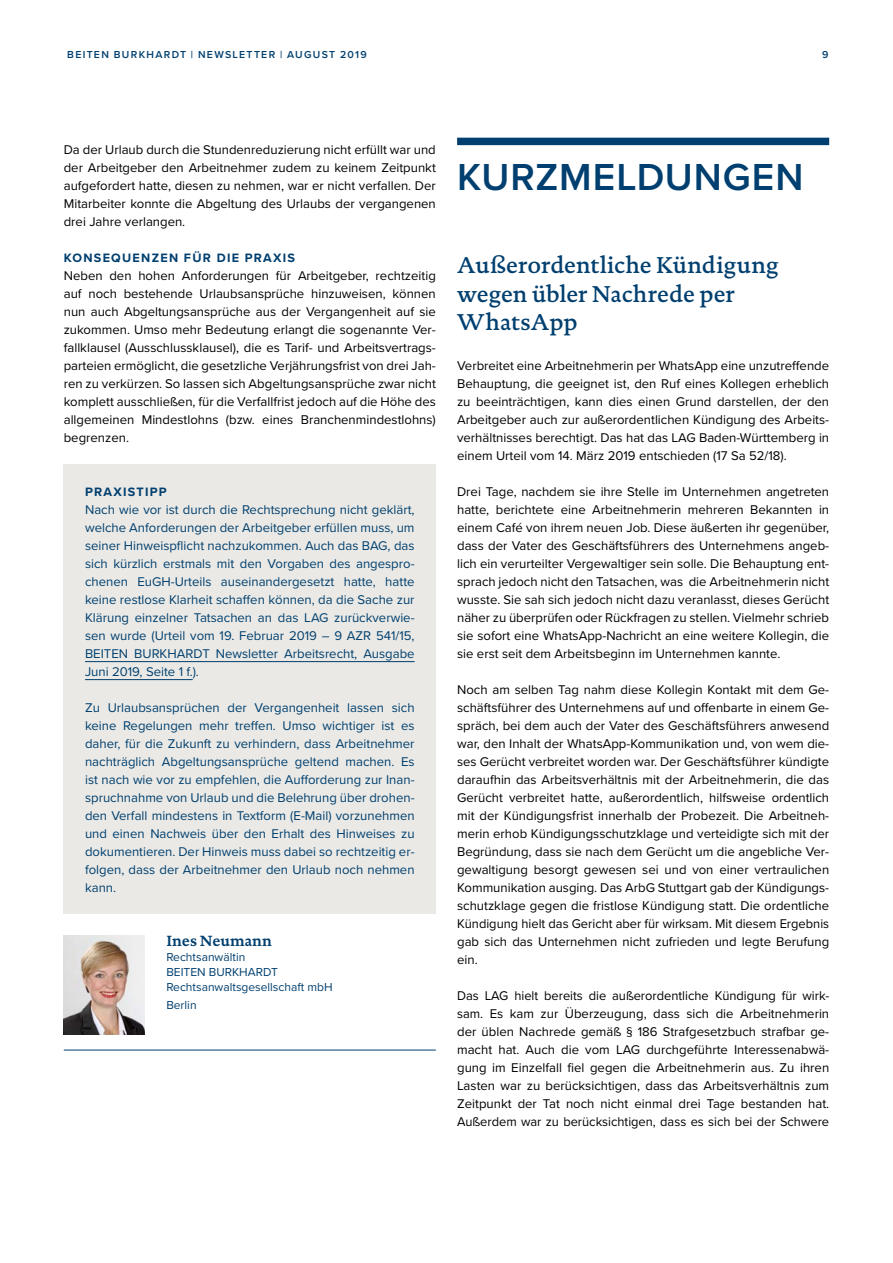
<style>
.page{position:relative;width:893px;height:1263px;background:#fff}
.page>*{position:absolute;margin:0;border:0;box-sizing:border-box;transform-origin:0 0}
.t1{font:600 39px "Proxima Nova";letter-spacing:.02em;color:#003f6f}
.t2{font:500 23.25px/28.5px "DTL Documenta TOT";color:#003f6f}
.t3{font:700 15px "DTL Documenta TOT";color:#003f6f}
.t4{font:13.2px/18px "Proxima Nova";color:#000;text-align:justify}
.t5{font:13.2px/18px "Proxima Nova";color:#003f6f;text-align:justify}
.t6{font:700 12.6px "Proxima Nova";letter-spacing:.1em;color:#003f6f}
.t7{font:12px/15px "Proxima Nova";color:#003f6f}
.t8{font:600 10.5px "Proxima Nova";letter-spacing:.125em;color:#003f6f}
</style>
<div class="page">
<div style="left:457px;top:138px;width:372px;height:7px;background:#003f6f"></div>
<div style="left:64px;top:464px;width:372px;height:449px;background:#eae9e5"></div>
<hr style="left:85px;top:661px;width:330px;height:1px;background:#003f6f">
<hr style="left:85px;top:679px;width:108px;height:1px;background:#003f6f">
<img style="left:64px;top:936px;width:80px;height:99px">
<hr style="left:64px;top:1050px;width:372px;height:1px;background:#003f6f">
<p class="t8" style="left:67px;top:47px;width:301px">BEITEN BURKHARDT | NEWSLETTER | AUGUST 2019</p>
<p class="t8" style="left:822px;top:47px;width:8px">9</p>
<p class="t4" style="left:64px;top:140px;width:374px">Da der Urlaub durch die Stundenreduzierung nicht erfüllt war und der Arbeitgeber den Arbeitnehmer zudem zu keinem Zeitpunkt aufgefordert hatte, diesen zu nehmen, war er nicht verfallen. Der Mitarbeiter konnte die Abgeltung des Urlaubs der vergangenen drei Jahre verlangen.</p>
<p class="t6" style="left:64px;top:248px;width:233px">KONSEQUENZEN FÜR DIE PRAXIS</p>
<p class="t4" style="left:64px;top:266px;width:374px">Neben den hohen Anforderungen für Arbeitgeber, rechtzeitig auf noch bestehende Urlaubsansprüche hinzuweisen, können nun auch Abgeltungsansprüche aus der Vergangenheit auf sie zukommen. Umso mehr Bedeutung erlangt die sogenannte Ver&shy;fallklausel (Ausschlussklausel), die es Tarif- und Arbeitsvertrags&shy;parteien ermöglicht, die gesetzliche Verjährungsfrist von drei Jah&shy;ren zu verkürzen. So lassen sich Abgeltungsansprüche zwar nicht komplett ausschließen, für die Verfallfrist jedoch auf die Höhe des allgemeinen Mindestlohns (bzw. eines Branchenmindestlohns) begrenzen.</p>
<p class="t6" style="left:85px;top:482px;width:83px">PRAXISTIPP</p>
<p class="t5" style="left:85px;top:500px;width:331px">Nach wie vor ist durch die Rechtsprechung nicht geklärt, welche Anforderungen der Arbeitgeber erfüllen muss, um seiner Hinweispflicht nachzukommen. Auch das BAG, das sich kürzlich erstmals mit den Vorgaben des angespro&shy;chenen EuGH-Urteils auseinandergesetzt hatte, hatte keine restlose Klarheit schaffen können, da die Sache zur Klärung einzelner Tatsachen an das LAG zurückverwie&shy;sen wurde (Urteil vom 19. Februar 2019 – 9 AZR 541/15, BEITEN BURKHARDT Newsletter Arbeitsrecht, Ausgabe Juni 2019, Seite 1 f.).</p>
<p class="t5" style="left:85px;top:698px;width:331px">Zu Urlaubsansprüchen der Vergangenheit lassen sich keine Regelungen mehr treffen. Umso wichtiger ist es daher, für die Zukunft zu verhindern, dass Arbeitnehmer nachträglich Abgeltungsansprüche geltend machen. Es ist nach wie vor zu empfehlen, die Aufforderung zur Inan&shy;spruchnahme von Urlaub und die Belehrung über drohen&shy;den Verfall mindestens in Textform (E-Mail) vorzunehmen und einen Nachweis über den Erhalt des Hinweises zu dokumentieren. Der Hinweis muss dabei so rechtzeitig er&shy;folgen, dass der Arbeitnehmer den Urlaub noch nehmen kann.</p>
<p class="t3" style="left:166px;top:931px;width:107px">Ines Neumann</p>
<p class="t7" style="left:166px;top:949px;width:168px">Rechtsanwältin<br>BEITEN BURKHARDT<br>Rechtsanwaltsgesellschaft mbH</p>
<p class="t7" style="left:166px;top:997px;width:32px">Berlin</p>
<h1 class="t1" style="left:457px;top:148px;width:348px">KURZMELDUNGEN</h1>
<h2 class="t2" style="left:457px;top:251px;width:323px">Außerordentliche Kündigung wegen übler Nachrede per<br>WhatsApp</h2>
<p class="t4" style="left:457px;top:356px;width:374px">Verbreitet eine Arbeitnehmerin per WhatsApp eine unzutreffende Behauptung, die geeignet ist, den Ruf eines Kollegen erheblich zu beeinträchtigen, kann dies einen Grund darstellen, der den Arbeitgeber auch zur außerordentlichen Kündigung des Arbeits&shy;verhältnisses berechtigt. Das hat das LAG Baden-Württemberg in einem Urteil vom 14. März 2019 entschieden (17 Sa 52/18).</p>
<p class="t4" style="left:457px;top:482px;width:374px">Drei Tage, nachdem sie ihre Stelle im Unternehmen angetreten hatte, berichtete eine Arbeitnehmerin mehreren Bekannten in einem Café von ihrem neuen Job. Diese äußerten ihr gegenüber, dass der Vater des Geschäftsführers des Unternehmens angeb&shy;lich ein verurteilter Vergewaltiger sein solle. Die Behauptung ent&shy;sprach jedoch nicht den Tatsachen, was die Arbeitnehmerin nicht wusste. Sie sah sich jedoch nicht dazu veranlasst, dieses Gerücht näher zu überprüfen oder Rückfragen zu stellen. Vielmehr schrieb sie sofort eine WhatsApp-Nachricht an eine weitere Kollegin, die sie erst seit dem Arbeitsbeginn im Unternehmen kannte.</p>
<p class="t4" style="left:457px;top:680px;width:374px">Noch am selben Tag nahm diese Kollegin Kontakt mit dem Ge&shy;schäftsführer des Unternehmens auf und offenbarte in einem Ge&shy;spräch, bei dem auch der Vater des Geschäftsführers anwesend war, den Inhalt der WhatsApp-Kommunikation und, von wem die&shy;ses Gerücht verbreitet worden war. Der Geschäftsführer kündigte daraufhin das Arbeitsverhältnis mit der Arbeitnehmerin, die das Gerücht verbreitet hatte, außerordentlich, hilfsweise ordentlich mit der Kündigungsfrist innerhalb der Probezeit. Die Arbeitneh&shy;merin erhob Kündigungsschutzklage und verteidigte sich mit der Begründung, dass sie nach dem Gerücht um die angebliche Ver&shy;gewaltigung besorgt gewesen sei und von einer vertraulichen Kommunikation ausging. Das ArbG Stuttgart gab der Kündigungs&shy;schutzklage gegen die fristlose Kündigung statt. Die ordentliche Kündigung hielt das Gericht aber für wirksam. Mit diesem Ergebnis gab sich das Unternehmen nicht zufrieden und legte Berufung ein.</p>
<p class="t4" style="left:457px;top:986px;width:374px">Das LAG hielt bereits die außerordentliche Kündigung für wirk&shy;sam. Es kam zur Überzeugung, dass sich die Arbeitnehmerin der üblen Nachrede gemäß § 186 Strafgesetzbuch strafbar ge&shy;macht hat. Auch die vom LAG durchgeführte Interessenabwä&shy;gung im Einzelfall fiel gegen die Arbeitnehmerin aus. Zu ihren Lasten war zu berücksichtigen, dass das Arbeitsverhältnis zum Zeitpunkt der Tat noch nicht einmal drei Tage bestanden hat.<br>Außerdem war zu berücksichtigen, dass es sich bei der Schwere</p>
</div>
